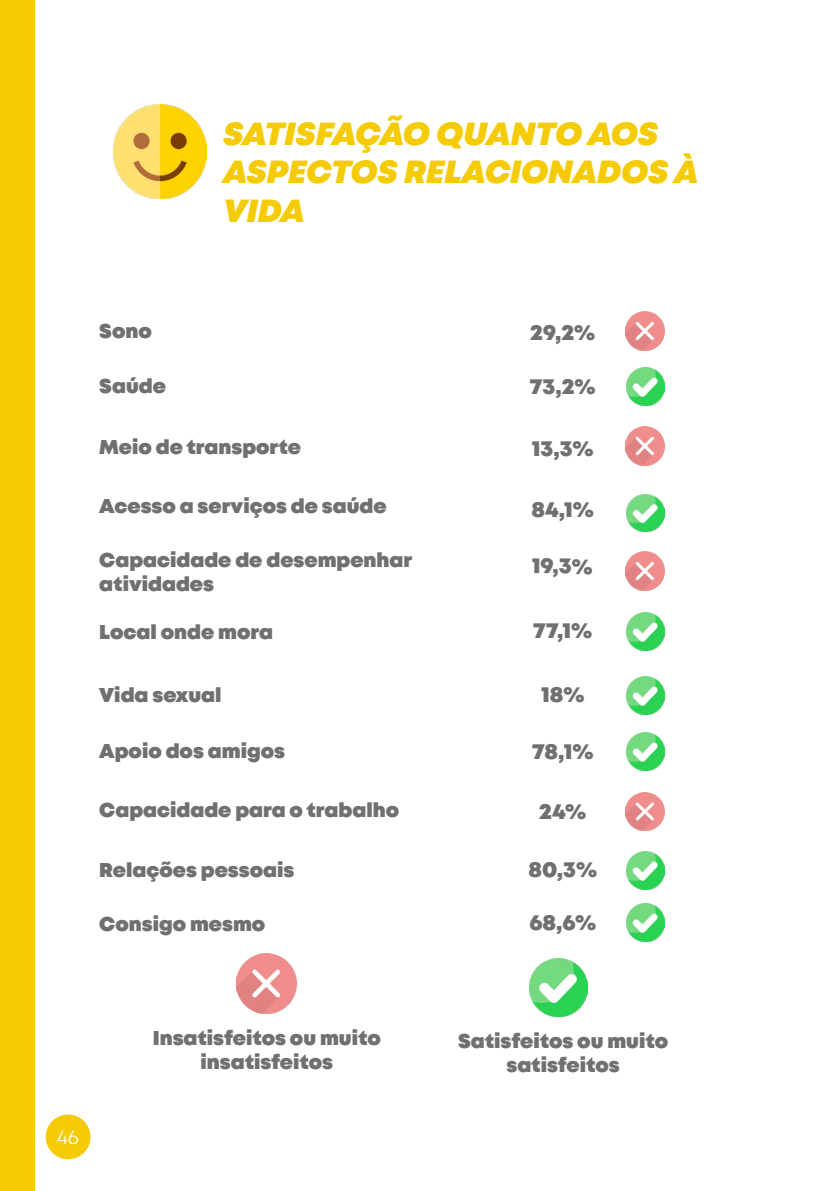
<style>
.page{position:relative;width:840px;height:1191px;background:#fff}
.page>*{position:absolute;margin:0;border:0;box-sizing:border-box;transform-origin:0 0}
.t1{font:italic 900 32px/38.4px "Mont";color:#f5cb05}
.t2{font:900 22px "Mont";color:#71706f}
.t3{font:900 20px/24px "Mont";color:#71706f;text-align:center}
.t4{font:20px "Mont";color:#fff}
</style>
<div class="page">
<img style="left:113px;top:104px;width:94px;height:94px">
<img style="left:529px;top:958px;width:58px;height:58px">
<img style="left:237px;top:954px;width:59px;height:59px">
<img style="left:626px;top:367px;width:38px;height:38px">
<img style="left:626px;top:494px;width:38px;height:38px">
<img style="left:626px;top:612px;width:38px;height:38px">
<img style="left:626px;top:676px;width:38px;height:38px">
<img style="left:626px;top:732px;width:38px;height:38px">
<img style="left:626px;top:851px;width:38px;height:38px">
<img style="left:626px;top:903px;width:38px;height:38px">
<img style="left:625px;top:311px;width:39px;height:39px">
<img style="left:625px;top:427px;width:39px;height:39px">
<img style="left:625px;top:552px;width:39px;height:38px">
<img style="left:625px;top:792px;width:39px;height:39px">
<div style="left:0;top:0;width:34px;height:1191px;background:#f5cb03"></div>
<div style="left:46px;top:1114px;width:44px;height:45px;background:#f5cb03;border-radius:50%"></div>
<h1 class="t1" style="left:223px;top:116px;width:477px">SATISFAÇÃO QUANTO AOS<br>ASPECTOS RELACIONADOS À<br>VIDA</h1>
<p class="t3" style="left:99px;top:320px;width:54px">Sono</p>
<p class="t2" style="left:530px;top:317px;width:67px">29,2%</p>
<p class="t3" style="left:99px;top:375px;width:68px">Saúde</p>
<p class="t2" style="left:529px;top:371px;width:67px">73,2%</p>
<p class="t3" style="left:99px;top:435px;width:203px">Meio de transporte</p>
<p class="t3" style="left:99px;top:495px;width:289px">Acesso a serviços de saúde</p>
<p class="t3" style="left:99px;top:548px;width:314px;text-align:left">Capacidade de desempenhar atividades</p>
<p class="t3" style="left:99px;top:620px;width:175px">Local onde mora</p>
<p class="t2" style="left:531px;top:434px;width:63px">13,3%</p>
<p class="t2" style="left:531px;top:495px;width:64px">84,1%</p>
<p class="t2" style="left:531px;top:551px;width:62px;rotate:1deg">19,3%</p>
<p class="t2" style="left:533px;top:616px;width:60px">77,1%</p>
<p class="t3" style="left:99px;top:684px;width:123px">Vida sexual</p>
<p class="t3" style="left:99px;top:739px;width:187px">Apoio dos amigos</p>
<p class="t2" style="left:541px;top:680px;width:45px">18%</p>
<p class="t2" style="left:532px;top:736px;width:63px">78,1%</p>
<p class="t3" style="left:99px;top:798px;width:301px">Capacidade para o trabalho</p>
<p class="t2" style="left:539px;top:796px;width:48px">24%</p>
<p class="t3" style="left:99px;top:858px;width:196px">Relações pessoais</p>
<p class="t3" style="left:99px;top:912px;width:167px">Consigo mesmo</p>
<p class="t2" style="left:528px;top:855px;width:70px">80,3%</p>
<p class="t2" style="left:529px;top:908px;width:68px">68,6%</p>
<p class="t4" style="left:57px;top:1124px;width:23px">46</p>
<p class="t3" style="left:153px;top:1027px;width:229px">Insatisfeitos ou muito insatisfeitos</p>
<p class="t3" style="left:458px;top:1030px;width:211px">Satisfeitos ou muito satisfeitos</p>
</div>
